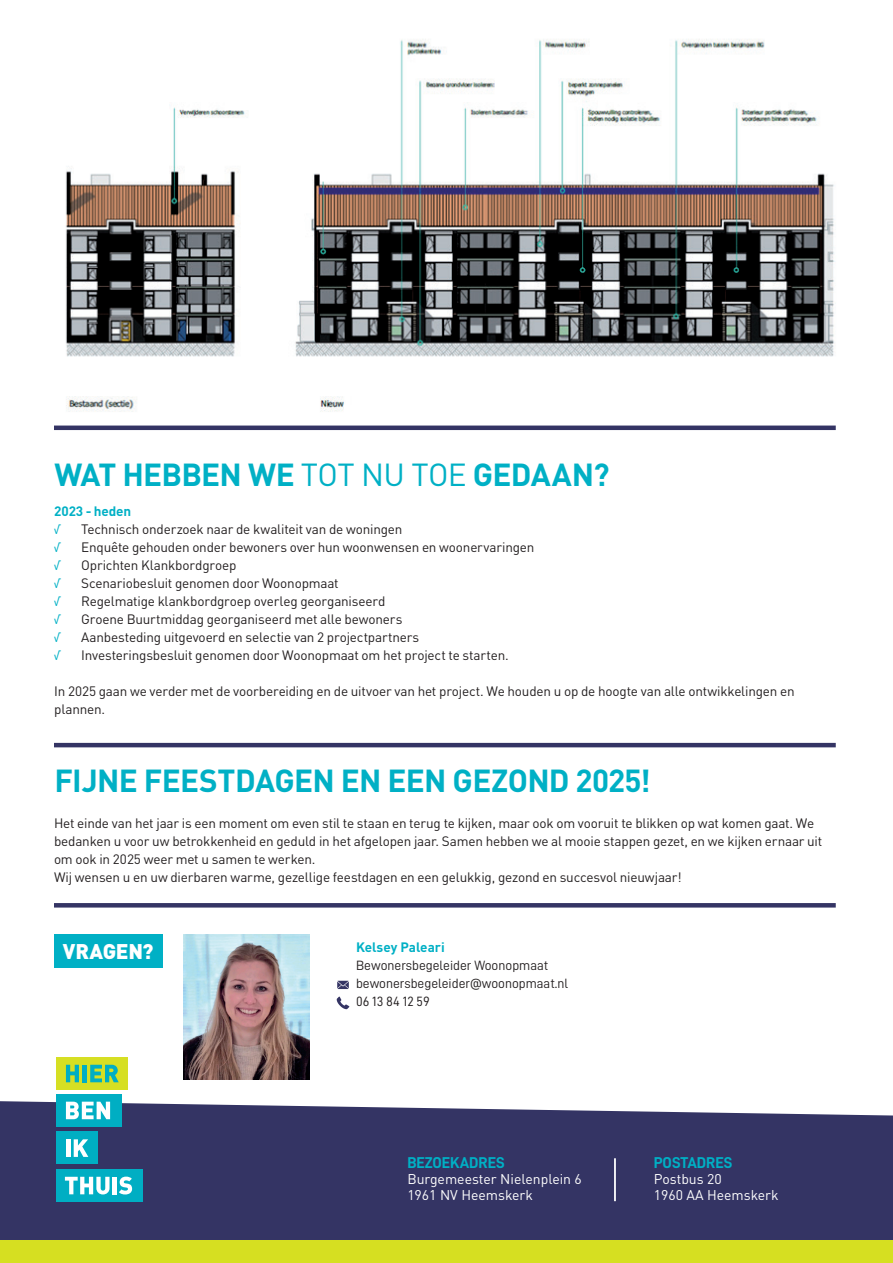
<style>
.page{position:relative;width:893px;height:1263px;background:#fff}
.page>*{position:absolute;margin:0;border:0;box-sizing:border-box;transform-origin:0 0}
.t1{font:700 31.5px "DINOT";letter-spacing:-.025em;color:#00b0c5}
.t2{font:900 21px "DINOT";letter-spacing:-.015em;color:#fff}
.t3{font:15.75px "D DIN Bold";letter-spacing:-.005em;color:#00b0c5}
.t4{font:13.95px/15.9px "DINOT";color:#fff}
.t5{font:13.5px/18px "DINOT";letter-spacing:-.015em;color:#231f20}
.t6{font:13.5px/18px "D DIN";color:#231f20}
.t7{font:700 13.5px "DINOT";letter-spacing:-.005em;color:#00b0c5}
.t8{font:13.5px/18px "DINOT";color:#00b0c5;text-align:justify}
.s1{font-weight:400}
</style>
<div class="page">
<img style="left:66px;top:39px;width:769px;height:373px">
<div style="left:54px;top:425px;width:782px;height:5px;background:#343464"></div>
<hr style="left:54px;top:743px;width:782px;height:4px;background:#343464">
<hr style="left:54px;top:903px;width:782px;height:4px;background:#343464">
<div style="left:0;top:1101px;width:893px;height:139px;background:#343464"></div>
<div style="left:0;top:1240px;width:893px;height:23px;background:#d6df21"></div>
<hr style="left:614px;top:1158px;width:2px;height:43px;background:#fff">
<div style="left:56px;top:1057px;width:72px;height:32px;background:#d6df23"></div>
<svg style="left:66px;top:1065px;width:13px;height:17px"></svg>
<div style="left:82px;top:1065px;width:5px;height:17px;background:#00aec3"></div>
<svg style="left:90px;top:1065px;width:29px;height:17px"></svg>
<div style="left:56px;top:1169px;width:86px;height:32px;background:#00aec3"></div>
<svg style="left:65px;top:1177px;width:45px;height:17px"></svg>
<hr style="left:113px;top:1177px;width:4px;height:17px;background:#fff">
<svg style="left:119px;top:1176px;width:13px;height:18px"></svg>
<div style="left:56px;top:1131px;width:42px;height:33px;background:#00aec3"></div>
<hr style="left:66px;top:1139px;width:4px;height:18px;background:#fff">
<svg style="left:74px;top:1139px;width:14px;height:18px"></svg>
<div style="left:56px;top:1094px;width:65px;height:32px;background:#00aec3"></div>
<svg style="left:66px;top:1102px;width:44px;height:17px"></svg>
<div style="left:54px;top:934px;width:108px;height:34px;background:#00b0c5"></div>
<img style="left:184px;top:934px;width:125px;height:145px">
<svg style="left:337px;top:981px;width:12px;height:8px"></svg>
<svg style="left:337px;top:996px;width:12px;height:13px"></svg>
<h1 class="t1" style="left:54px;top:450px;width:557px">WAT HEBBEN WE <span class="s1">TOT NU TOE</span> GEDAAN?</h1>
<p class="t7" style="left:54px;top:500px;width:78px">2023 - heden</p>
<p class="t5" style="left:81px;top:519px;width:455px">Technisch onderzoek naar de kwaliteit van de woningen<br>Enquête gehouden onder bewoners over hun woonwensen en woonervaringen Oprichten Klankbordgroep<br>Scenariobesluit genomen door Woonopmaat<br>Regelmatige klankbordgroep overleg georganiseerd<br>Groene Buurtmiddag georganiseerd met alle bewoners<br>Aanbesteding uitgevoerd en selectie van 2 projectpartners<br>Investeringsbesluit genomen door Woonopmaat om het project te starten.</p>
<p class="t5" style="left:54px;top:681px;width:742px">In 2025 gaan we verder met de voorbereiding en de uitvoer van het project. We houden u op de hoogte van alle ontwikkelingen en plannen.</p>
<p class="t8" style="left:54px;top:519px;width:9px">√ √ √ √ √ √ √ √</p>
<h1 class="t1" style="left:54px;top:756px;width:598px">FIJNE FEESTDAGEN EN EEN GEZOND 2025!</h1>
<p class="t5" style="left:54px;top:813px;width:770px">Het einde van het jaar is een moment om even stil te staan en terug te kijken, maar ook om vooruit te blikken op wat komen gaat. We bedanken u voor uw betrokkenheid en geduld in het afgelopen jaar. Samen hebben we al mooie stappen gezet, en we kijken ernaar uit om ook in 2025 weer met u samen te werken.<br>Wij wensen u en uw dierbaren warme, gezellige feestdagen en een gelukkig, gezond en succesvol nieuwjaar!</p>
<h2 class="t2" style="left:63px;top:935px;width:92px">VRAGEN?</h2>
<p class="t7" style="left:356px;top:937px;width:90px">Kelsey Paleari</p>
<p class="t6" style="left:356px;top:956px;width:214px">Bewonersbegeleider Woonopmaat bewonersbegeleider@woonopmaat.nl<br>06 13 84 12 59</p>
<p class="t3" style="left:407px;top:1154px;width:99px">BEZOEKADRES</p>
<p class="t4" style="left:407px;top:1170px;width:176px">Burgemeester Nielenplein 6<br>1961 NV Heemskerk</p>
<p class="t3" style="left:654px;top:1154px;width:80px">POSTADRES</p>
<p class="t4" style="left:654px;top:1170px;width:126px">Postbus 20<br>1960 AA Heemskerk</p>
</div>
